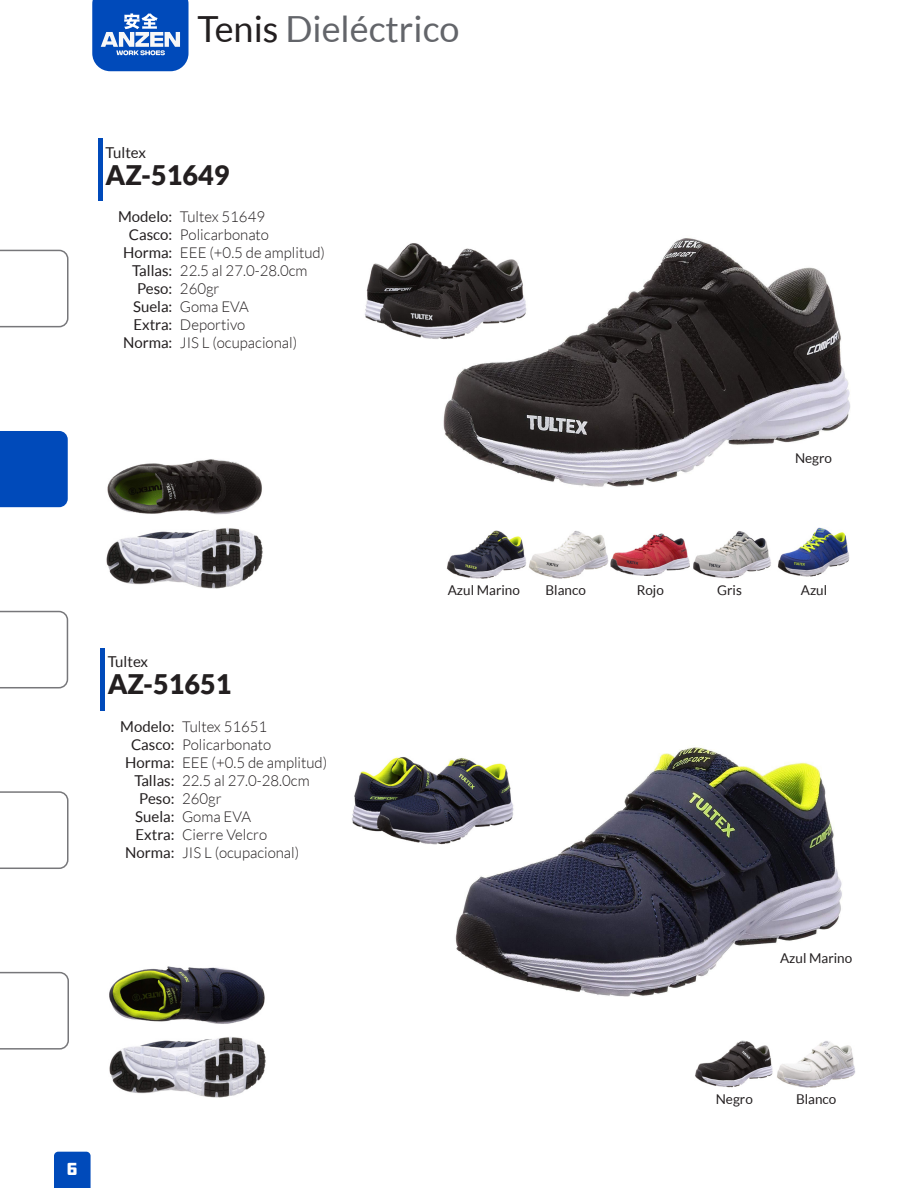
<style>
.page{position:relative;width:918px;height:1188px;background:#fff}
.page>*{position:absolute;margin:0;border:0;box-sizing:border-box;transform-origin:0 0}
.INDICE{font:36px "Lato";color:#63656a}
.MODELO{font:900 27px "Lato";color:#231f20}
.t1{font:18px "DDC Hardware";color:#fff}
.CARACTERISTICAS_DETA{font:300 15px "Lato";color:#231f20}
.CARACTERISTICAS{font:15px "Lato";color:#231f20}
.PRECIO{font:15px "Lato";color:#231f20}
.Colores{font:13.5px "Lato";color:#231f20}
.s1{color:#231f20}
</style>
<div class="page">
<svg style="left:54px;top:1152px;width:37px;height:36px"></svg>
<svg style="left:92px;top:0;width:97px;height:71px;background:#326dc6"></svg>
<svg style="left:0;top:250px;width:69px;height:77px"></svg>
<div style="left:0;top:431px;width:68px;height:76px;background:#004aba"></div>
<svg style="left:0;top:611px;width:68px;height:77px"></svg>
<svg style="left:0;top:791px;width:69px;height:78px"></svg>
<svg style="left:0;top:972px;width:69px;height:78px"></svg>
<img style="left:443px;top:238px;width:407px;height:249px">
<img style="left:107px;top:459px;width:155px;height:56px">
<img style="left:106px;top:528px;width:157px;height:61px">
<img style="left:693px;top:531px;width:78px;height:48px">
<img style="left:777px;top:528px;width:73px;height:49px">
<img style="left:611px;top:533px;width:79px;height:43px">
<img style="left:529px;top:530px;width:79px;height:49px">
<img style="left:447px;top:530px;width:79px;height:48px">
<img style="left:365px;top:242px;width:163px;height:97px">
<hr style="left:98px;top:138px;width:4px;height:63px;background:#004aba">
<img style="left:455px;top:747px;width:387px;height:250px">
<img style="left:109px;top:966px;width:156px;height:58px">
<img style="left:109px;top:1037px;width:157px;height:60px">
<img style="left:695px;top:1040px;width:78px;height:48px">
<img style="left:777px;top:1041px;width:79px;height:47px">
<img style="left:352px;top:756px;width:163px;height:89px">
<div style="left:100px;top:648px;width:5px;height:62px;background:#004aba"></div>
<p class="PRECIO" style="left:106px;top:144px;width:42px">Tultex</p>
<p class="INDICE" style="left:197px;top:9px;width:264px"><span class="s1">Tenis</span> Dieléctrico</p>
<p class="MODELO" style="left:106px;top:159px;width:125px">AZ-51649</p>
<p class="CARACTERISTICAS" style="left:118px;top:209px;width:56px">Modelo:</p>
<p class="CARACTERISTICAS" style="left:129px;top:227px;width:45px">Casco:</p>
<p class="CARACTERISTICAS" style="left:123px;top:245px;width:51px">Horma:</p>
<p class="CARACTERISTICAS" style="left:132px;top:263px;width:42px">Tallas:</p>
<p class="CARACTERISTICAS" style="left:137px;top:281px;width:37px">Peso:</p>
<p class="CARACTERISTICAS" style="left:133px;top:299px;width:41px">Suela:</p>
<p class="CARACTERISTICAS" style="left:133px;top:317px;width:41px">Extra:</p>
<p class="CARACTERISTICAS" style="left:123px;top:335px;width:51px">Norma:</p>
<p class="CARACTERISTICAS_DETA" style="left:180px;top:209px;width:87px">Tultex 51649</p>
<p class="CARACTERISTICAS_DETA" style="left:180px;top:227px;width:91px">Policarbonato</p>
<p class="CARACTERISTICAS_DETA" style="left:180px;top:245px;width:147px">EEE (+0.5 de amplitud)</p>
<p class="CARACTERISTICAS_DETA" style="left:180px;top:263px;width:129px">22.5 al 27.0-28.0cm</p>
<p class="CARACTERISTICAS_DETA" style="left:180px;top:281px;width:41px">260gr</p>
<p class="CARACTERISTICAS_DETA" style="left:180px;top:299px;width:70px">Goma EVA</p>
<p class="CARACTERISTICAS_DETA" style="left:180px;top:317px;width:67px">Deportivo</p>
<p class="CARACTERISTICAS_DETA" style="left:180px;top:335px;width:119px">JIS L (ocupacional)</p>
<p class="PRECIO" style="left:108px;top:653px;width:42px">Tultex</p>
<p class="MODELO" style="left:108px;top:669px;width:125px">AZ-51651</p>
<p class="CARACTERISTICAS" style="left:120px;top:718px;width:56px">Modelo:</p>
<p class="CARACTERISTICAS" style="left:131px;top:736px;width:45px">Casco:</p>
<p class="CARACTERISTICAS" style="left:125px;top:754px;width:51px">Horma:</p>
<p class="CARACTERISTICAS" style="left:134px;top:772px;width:42px">Tallas:</p>
<p class="CARACTERISTICAS" style="left:139px;top:790px;width:37px">Peso:</p>
<p class="CARACTERISTICAS" style="left:135px;top:808px;width:41px">Suela:</p>
<p class="CARACTERISTICAS" style="left:136px;top:826px;width:41px">Extra:</p>
<p class="CARACTERISTICAS" style="left:125px;top:844px;width:51px">Norma:</p>
<p class="CARACTERISTICAS_DETA" style="left:182px;top:719px;width:87px">Tultex 51651</p>
<p class="CARACTERISTICAS_DETA" style="left:182px;top:737px;width:91px">Policarbonato</p>
<p class="CARACTERISTICAS_DETA" style="left:182px;top:755px;width:147px">EEE (+0.5 de amplitud)</p>
<p class="CARACTERISTICAS_DETA" style="left:182px;top:773px;width:129px">22.5 al 27.0-28.0cm</p>
<p class="CARACTERISTICAS_DETA" style="left:182px;top:791px;width:41px">260gr</p>
<p class="CARACTERISTICAS_DETA" style="left:182px;top:809px;width:70px">Goma EVA</p>
<p class="CARACTERISTICAS_DETA" style="left:182px;top:827px;width:87px">Cierre Velcro</p>
<p class="CARACTERISTICAS_DETA" style="left:182px;top:845px;width:119px">JIS L (ocupacional)</p>
<p class="Colores" style="left:448px;top:583px;width:74px">Azul Marino</p>
<p class="Colores" style="left:546px;top:583px;width:42px">Blanco</p>
<p class="Colores" style="left:637px;top:583px;width:29px">Rojo</p>
<p class="t1" style="left:66px;top:1158px;width:13px">6</p>
<p class="Colores" style="left:795px;top:450px;width:39px">Negro</p>
<p class="Colores" style="left:717px;top:583px;width:26px">Gris</p>
<p class="Colores" style="left:801px;top:583px;width:28px">Azul</p>
<p class="Colores" style="left:780px;top:951px;width:74px">Azul Marino</p>
<p class="Colores" style="left:716px;top:1091px;width:39px">Negro</p>
<p class="Colores" style="left:796px;top:1091px;width:42px">Blanco</p>
</div>
